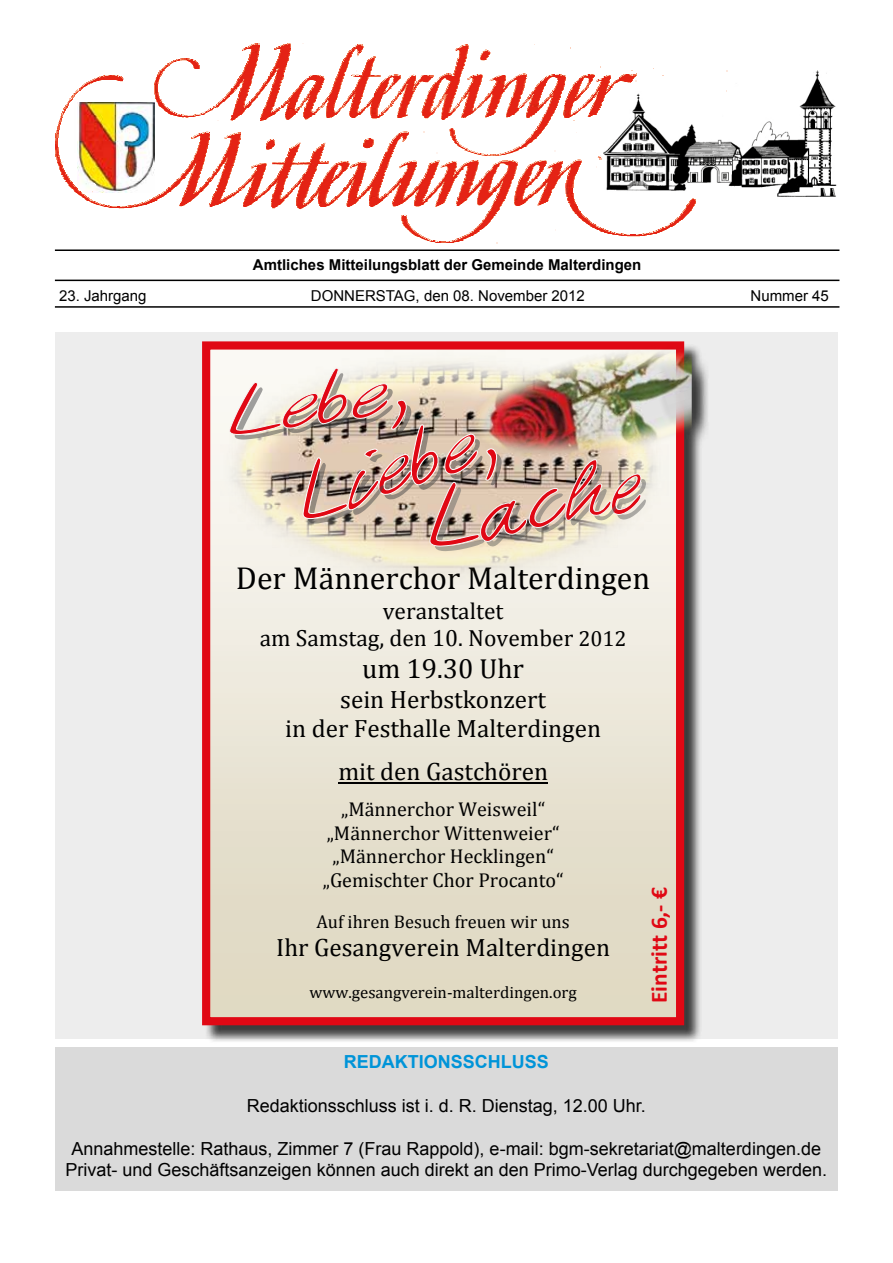
<style>
.page{position:relative;width:893px;height:1263px;background:#fff}
.page>*{position:absolute;margin:0;border:0;box-sizing:border-box;transform-origin:0 0}
.t1{font:31.95px "Cambria";color:#000}
.t2{font:27.6px "Cambria";color:#000}
.t3{font:25.2px/29.4px "Cambria";color:#000;text-align:center}
.t4{font:23.4px/27.6px "Cambria";color:#000;text-align:center}
.t5{font:700 23.4px "Calibri";color:#e00814}
.t6{font:20.1px/23.5px "Cambria";color:#000;text-align:center}
.t7{font:18.45px "Cambria";color:#000}
.t8{font:18px/21.6px "Arial";color:#000;text-align:center}
.t9{font:700 18px "Arial";color:#0094d8}
.t10{font:16.8px "Cambria";color:#000}
.t11{font:700 15px "Arial";color:#000}
.t12{font:15px "Arial";color:#000}
.s1{font-size:21.75px}
</style>
<div class="page">
<img style="left:695px;top:70px;width:142px;height:132px">
<svg style="left:56px;top:43px;width:639px;height:201px"></svg>
<hr style="left:55px;top:249px;width:784px;height:2px;background:#000">
<hr style="left:55px;top:280px;width:784px;height:1px;background:#000">
<hr style="left:55px;top:306px;width:784px;height:2px;background:#000">
<div style="left:55px;top:1047px;width:783px;height:144px;background:#dadada"></div>
<div style="left:55px;top:332px;width:783px;height:707px;background:#ededed"></div>
<div style="left:205px;top:344px;width:505px;height:700px;background:#000;opacity:.75"></div>
<div style="left:206px;top:345px;width:474px;height:676px;background:linear-gradient(to bottom,#fdfcfa,#ddd6be)"></div>
<div style="left:202px;top:341px;width:482px;height:684px;border:8px solid #e00814"></div>
<hr style="left:338px;top:782px;width:210px;height:1px;background:#000">
<img style="left:221px;top:349px;width:448px;height:235px">
<img style="left:456px;top:341px;width:236px;height:159px">
<img style="left:228px;top:367px;width:418px;height:184px">
<p class="t11" style="left:253px;top:255px;width:390px">Amtliches Mitteilungsblatt der Gemeinde Malterdingen</p>
<p class="t12" style="left:59px;top:286px;width:89px">23. Jahrgang</p>
<p class="t12" style="left:311px;top:286px;width:275px">DONNERSTAG, den 08. November 2012</p>
<p class="t12" style="left:751px;top:286px;width:80px">Nummer 45</p>
<h1 class="t1" style="left:236px;top:560px;width:416px">Der Männerchor Malterdingen</h1>
<p class="t4" style="left:260px;top:597px;width:368px">veranstaltet<br>am Samstag, den 10. November <span class="s1">2012</span></p>
<h2 class="t2" style="left:362px;top:652px;width:163px">um 19.30 Uhr</h2>
<h3 class="t3" style="left:285px;top:684px;width:317px">sein Herbstkonzert<br>in der Festhalle Malterdingen</h3>
<h3 class="t3" style="left:338px;top:757px;width:211px">mit den Gastchören</h3>
<p class="t6" style="left:323px;top:797px;width:243px">„Männerchor Weisweil“ „Männerchor Wittenweier“ „Männerchor Hecklingen“ „Gemischter Chor Procanto“</p>
<p class="t7" style="left:316px;top:911px;width:255px">Auf ihren Besuch freuen wir uns</p>
<h3 class="t3" style="left:276px;top:933px;width:335px">Ihr Gesangverein Malterdingen</h3>
<p class="t10" style="left:309px;top:982px;width:269px">www.gesangverein-malterdingen.org</p>
<p class="t5" style="left:645px;top:1003px;width:117px;rotate:-90deg">Eintritt 6,- €</p>
<p class="t9" style="left:344px;top:1050px;width:207px">REDAKTIONSSCHLUSS</p>
<p class="t8" style="left:247px;top:1095px;width:401px">Redaktionsschluss ist i. d. R. Dienstag, 12.00 Uhr.</p>
<p class="t8" style="left:66px;top:1138px;width:763px">Annahmestelle: Rathaus, Zimmer 7 (Frau Rappold), e-mail: bgm-sekretariat@malterdingen.de<br>Privat- und Geschäftsanzeigen können auch direkt an den Primo-Verlag durchgegeben werden.</p>
</div>
